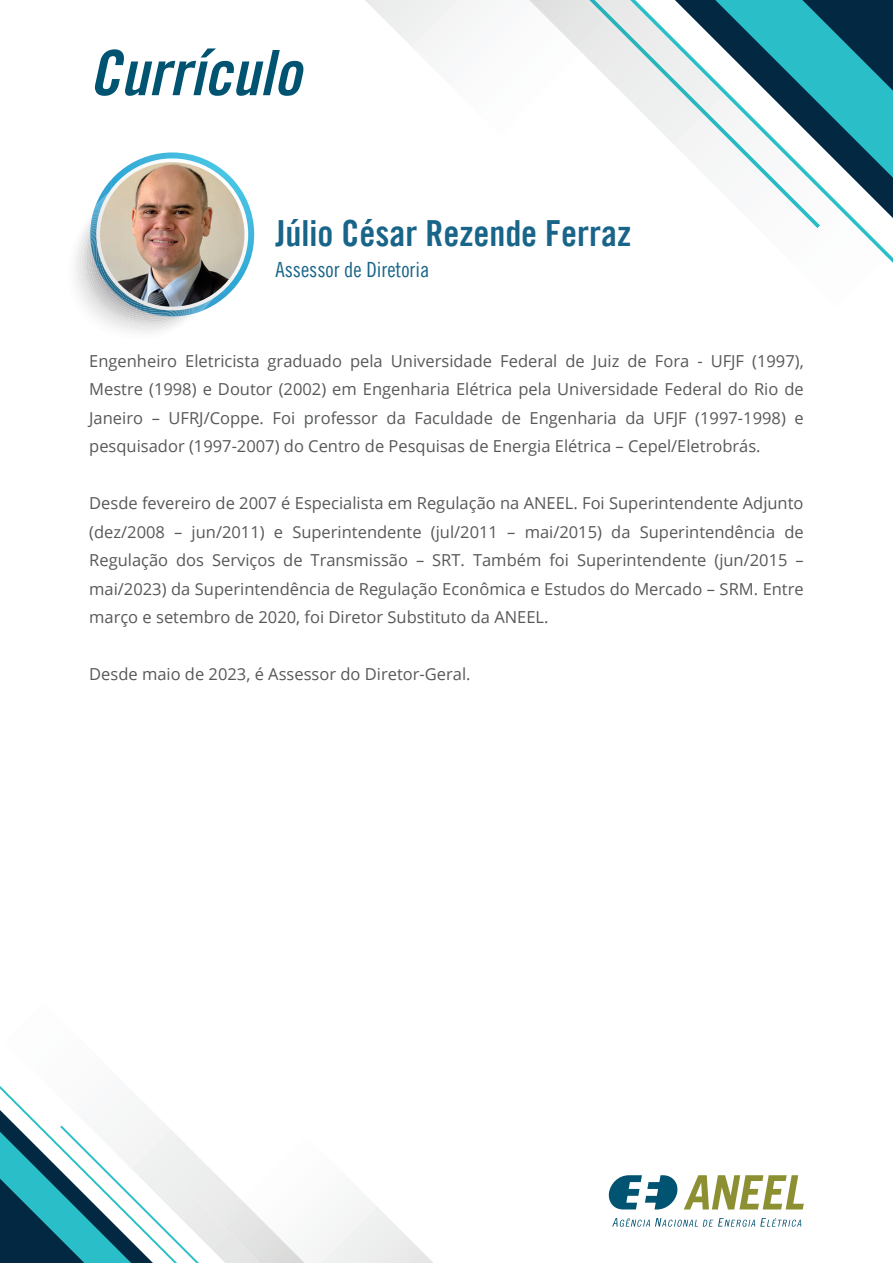
<style>
.page{position:relative;width:893px;height:1263px;background:#fff}
.page>*{position:absolute;margin:0;border:0;box-sizing:border-box;transform-origin:0 0}
.t1{font:62.55px "Trade Gothic LT Bold Cond Twenty Obl";color:#015372}
.t2{font:36px "Trade Gothic LT Pro Bd Cn 20";color:#186589}
.t3{font:21px "Trade Gothic LT Pro Cn 18";color:#186589}
.t4{font:16.5px/28.5px "Open Sans";color:#57585a;text-align:justify}
</style>
<div class="page">
<svg style="left:820px;top:0;width:73px;height:263px"></svg>
<svg style="left:633px;top:0;width:187px;height:228px"></svg>
<svg style="left:365px;top:0;width:113px;height:56px"></svg>
<img style="left:529px;top:0;width:131px;height:103px">
<svg style="left:0;top:1086px;width:433px;height:177px"></svg>
<img style="left:181px;top:1161px;width:124px;height:102px">
<svg style="left:612px;top:1218px;width:189px;height:9px"></svg>
<svg style="left:608px;top:1175px;width:196px;height:34px"></svg>
<svg style="left:75px;top:152px;width:179px;height:181px"></svg>
<svg style="left:96px;top:158px;width:152px;height:152px"></svg>
<img style="left:100px;top:162px;width:144px;height:145px;border-radius:72px">
<h1 class="t1" style="left:89px;top:35px;width:213px">Currículo</h1>
<h2 class="t2" style="left:275px;top:211px;width:357px">Júlio César Rezende Ferraz</h2>
<p class="t3" style="left:275px;top:257px;width:155px">Assessor de Diretoria</p>
<p class="t4" style="left:89px;top:346px;width:716px">Engenheiro Eletricista graduado pela Universidade Federal de Juiz de Fora - UFJF (1997), Mestre (1998) e Doutor (2002) em Engenharia Elétrica pela Universidade Federal do Rio de Janeiro – UFRJ/Coppe. Foi professor da Faculdade de Engenharia da UFJF (1997-1998) e pesquisador (1997-2007) do Centro de Pesquisas de Energia Elétrica – Cepel/Eletrobrás.</p>
<p class="t4" style="left:89px;top:488px;width:716px">Desde fevereiro de 2007 é Especialista em Regulação na ANEEL. Foi Superintendente Adjunto (dez/2008 – jun/2011) e Superintendente (jul/2011 – mai/2015) da Superintendência de Regulação dos Serviços de Transmissão – SRT. Também foi Superintendente (jun/2015 – mai/2023) da Superintendência de Regulação Econômica e Estudos do Mercado – SRM. Entre março e setembro de 2020, foi Diretor Substituto da ANEEL.</p>
<p class="t4" style="left:89px;top:659px;width:383px">Desde maio de 2023, é Assessor do Diretor-Geral.</p>
</div>
